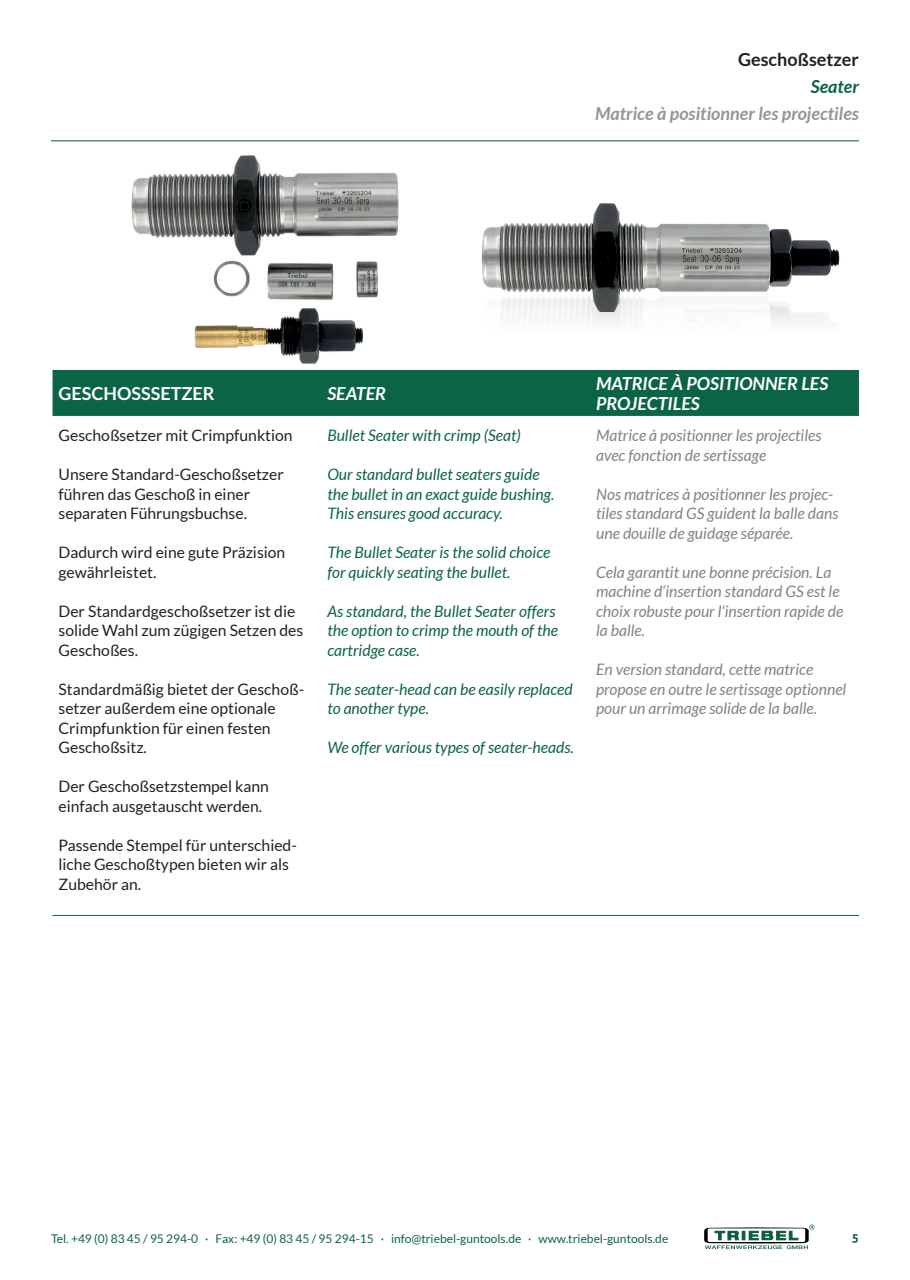
<style>
.page{position:relative;width:910px;height:1280px;background:#fff}
.page>*{position:absolute;margin:0;border:0;box-sizing:border-box;transform-origin:0 0}
.t1{font:italic 700 18px/19.5px "Lato";color:#fff}
.t2{font:italic 700 18px "Lato";color:#939598}
.t3{font:700 18px "Lato";color:#fff}
.t4{font:700 18px "Lato";color:#231f20}
.t5{font:italic 700 18px "Lato";color:#0b6444}
.t6{font:15.75px/19.5px "Lato";color:#231f20}
.t7{font:italic 15.75px/19.5px "Lato";color:#808285}
.t8{font:italic 15.75px/19.5px "Lato";color:#0b6444}
.t9{font:12px "Lato";color:#0b6444}
.t10{font:700 12px "Aller";color:#0b6444}
</style>
<div class="page">
<hr style="left:51px;top:140px;width:808px;height:1px;background:#0b6444">
<svg style="left:704px;top:1224px;width:110px;height:25px"></svg>
<img style="left:481px;top:203px;width:359px;height:61px">
<img style="left:131px;top:155px;width:268px;height:209px">
<img style="left:482px;top:264px;width:357px;height:59px">
<div style="left:53px;top:370px;width:806px;height:46px;background:#0b6444"></div>
<hr style="left:53px;top:915px;width:268px;height:1px;background:#0b6444">
<hr style="left:321px;top:915px;width:269px;height:1px;background:#0b6444">
<hr style="left:590px;top:915px;width:269px;height:1px;background:#0b6444">
<p class="t4" style="left:738px;top:49px;width:122px">Geschoßsetzer</p>
<p class="t5" style="left:811px;top:76px;width:50px">Seater</p>
<p class="t2" style="left:595px;top:103px;width:265px">Matrice à positionner les projectiles</p>
<p class="t3" style="left:59px;top:383px;width:158px">GESCHOSSSETZER</p>
<p class="t1" style="left:327px;top:384px;width:60px">SEATER</p>
<p class="t6" style="left:59px;top:426px;width:236px">Geschoßsetzer mit Crimpfunktion</p>
<p class="t6" style="left:59px;top:465px;width:227px">Unsere Standard-Geschoßsetzer führen das Geschoß in einer separaten Führungsbuchse.</p>
<p class="t6" style="left:59px;top:543px;width:228px">Dadurch wird eine gute Präzision gewährleistet.</p>
<p class="t6" style="left:59px;top:601px;width:246px">Der Standardgeschoßsetzer ist die solide Wahl zum zügigen Setzen des<br>Geschoßes.</p>
<p class="t6" style="left:59px;top:679px;width:247px">Standardmäßig bietet der Geschoß&shy;setzer außerdem eine optionale<br>Crimpfunktion für einen festen<br>Geschoßsitz.</p>
<p class="t6" style="left:59px;top:777px;width:212px">Der Geschoßsetzstempel kann einfach ausgetauscht werden.</p>
<p class="t6" style="left:59px;top:835px;width:240px">Passende Stempel für unterschied&shy;liche Geschoßtypen bieten wir als<br>Zubehör an.</p>
<p class="t8" style="left:327px;top:426px;width:195px">Bullet Seater with crimp (Seat)</p>
<p class="t8" style="left:327px;top:465px;width:229px">Our standard bullet seaters guide the bullet in an exact guide bushing.<br>This ensures good accuracy.</p>
<p class="t8" style="left:327px;top:543px;width:225px">The Bullet Seater is the solid choice for quickly seating the bullet.</p>
<p class="t8" style="left:327px;top:602px;width:232px">As standard, the Bullet Seater offers the option to crimp the mouth of the cartridge case.</p>
<p class="t8" style="left:327px;top:680px;width:247px">The seater-head can be easily replaced to another type.</p>
<p class="t8" style="left:327px;top:738px;width:248px">We offer various types of seater-heads.</p>
<p class="t1" style="left:596px;top:374px;width:234px">MATRICE À POSITIONNER LES<br>PROJECTILES</p>
<p class="t7" style="left:596px;top:426px;width:227px">Matrice à positionner les projectiles avec fonction de sertissage</p>
<p class="t7" style="left:596px;top:485px;width:244px">Nos matrices à positionner les projec&shy;tiles standard GS guident la balle dans une douille de guidage séparée.</p>
<p class="t7" style="left:596px;top:563px;width:249px">Cela garantit une bonne précision. La machine d‘insertion standard GS est le choix robuste pour l‘insertion rapide de la balle.</p>
<p class="t7" style="left:596px;top:660px;width:252px">En version standard, cette matrice propose en outre le sertissage optionnel pour un arrimage solide de la balle.</p>
<p class="t9" style="left:51px;top:1232px;width:619px">Tel. +49 (0) 83 45 / 95 294-0 · Fax: +49 (0) 83 45 / 95 294-15 · info@triebel-guntools.de · www.triebel-guntools.de</p>
<p class="t10" style="left:852px;top:1230px;width:9px">5</p>
</div>
